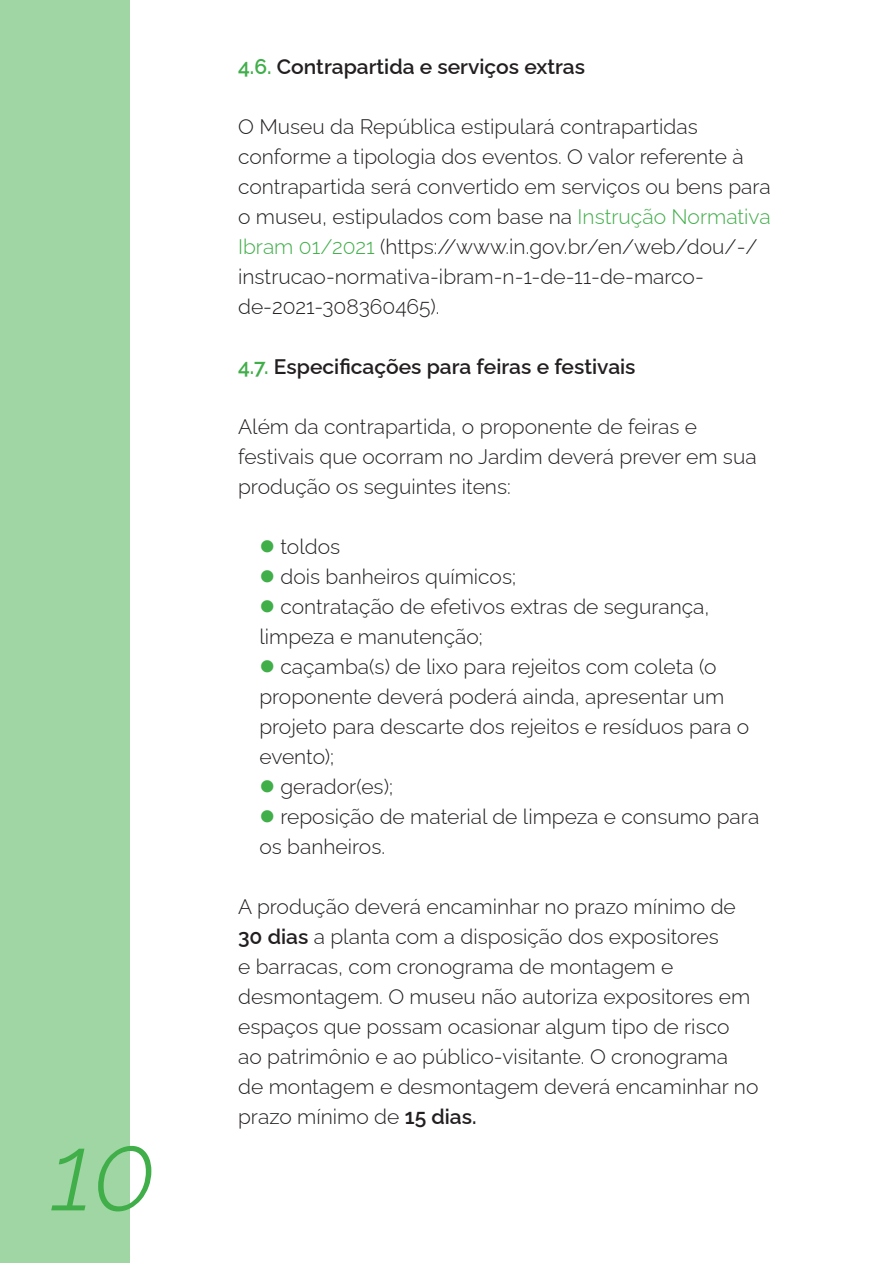
<style>
.page{position:relative;width:893px;height:1263px;background:#fff}
.page>*{position:absolute;margin:0;border:0;box-sizing:border-box;transform-origin:0 0}
.t1{font:italic 300 108px "Raleway";color:#40ae49}
.corpo{font:300 21px/30px "Raleway";color:#231f20}
.corpo-2{font:600 21px "Raleway";color:#231f20}
.s1{color:#40ae49}
.s2{font-weight:600}
</style>
<div class="page">
<div style="left:0;top:0;width:130px;height:1263px;background:#9fd6a4"></div>
<h1 class="t1" style="left:51px;top:1086px;width:107px">10</h1>
<p class="corpo-2" style="left:238px;top:50px;width:348px"><span class="s1">4.6.</span> Contrapartida e serviços extras</p>
<p class="corpo" style="left:238px;top:109px;width:534px">O Museu da República estipulará contrapartidas conforme a tipologia dos eventos. O valor referente à contrapartida será convertido em serviços ou bens para o museu, estipulados com base na <span class="s1">Instrução Normativa Ibram 01/2021</span> (https://www.in.gov.br/en/web/dou/-/ instrucao-normativa-ibram-n-1-de-11-de-marco&shy;de-2021-308360465).</p>
<p class="corpo-2" style="left:238px;top:350px;width:399px"><span class="s1">4.7.</span> Especificações para feiras e festivais</p>
<p class="corpo" style="left:238px;top:409px;width:520px">Além da contrapartida, o proponente de feiras e festivais que ocorram no Jardim deverá prever em sua produção os seguintes itens:</p>
<p class="corpo" style="left:259px;top:529px;width:82px"><span class="s1">●</span> toldos</p>
<p class="corpo" style="left:259px;top:559px;width:258px"><span class="s1">●</span> dois banheiros químicos;</p>
<p class="corpo" style="left:259px;top:589px;width:452px"><span class="s1">●</span> contratação de efetivos extras de segurança, limpeza e manutenção;</p>
<p class="corpo" style="left:259px;top:649px;width:491px"><span class="s1">●</span> caçamba(s) de lixo para rejeitos com coleta (o proponente deverá poderá ainda, apresentar um projeto para descarte dos rejeitos e resíduos para o evento);</p>
<p class="corpo" style="left:259px;top:769px;width:135px"><span class="s1">●</span> gerador(es);</p>
<p class="corpo" style="left:259px;top:799px;width:501px"><span class="s1">●</span> reposição de material de limpeza e consumo para os banheiros.</p>
<p class="corpo" style="left:238px;top:889px;width:522px">A produção deverá encaminhar no prazo mínimo de <span class="s2">30 dias</span> a planta com a disposição dos expositores<br>e barracas, com cronograma de montagem e desmontagem. O museu não autoriza expositores em espaços que possam ocasionar algum tipo de risco<br>ao patrimônio e ao público-visitante. O cronograma de montagem e desmontagem deverá encaminhar no prazo mínimo de <span class="s2">15 dias.</span></p>
</div>
